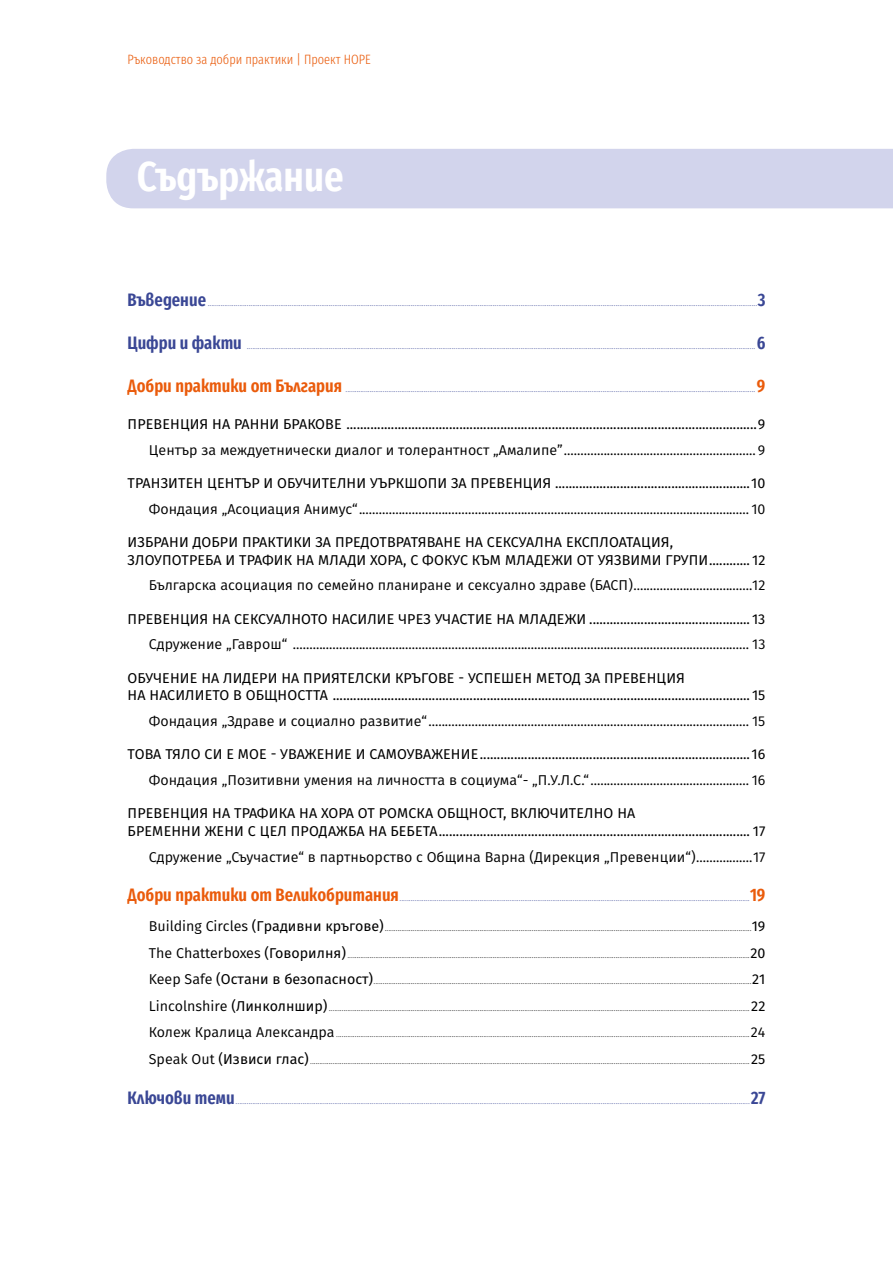
<style>
.page{position:relative;width:893px;height:1263px;background:#fff}
.page>*{position:absolute;margin:0;border:0;box-sizing:border-box;transform-origin:0 0}
.t1{font:600 42px "Fira Sans Compressed";color:#fff}
.t2{font:14.25px/17.7px "Fira Sans";letter-spacing:.01em;color:#000}
.t3{font:14.25px "Fira Sans";color:#000}
.t4{font:300 13.5px "Fira Sans Compressed";color:#ea5b0b}
.t5{font:300 9px "Fira Sans";color:#000}
.TOC1{font:300 9px "Fira Sans";color:#3a4795}
.s1{font-family:"Fira Sans Compressed";font-weight:600;font-size:18px}
.s2{font-family:"Fira Sans Compressed";font-weight:600;font-size:18px;color:#ea5b0b}
.s3{font-weight:400;font-size:14.25px}
</style>
<div class="page">
<div style="left:106px;top:149px;width:787px;height:59px;background:#d2d4ec"></div>
<h3 class="t4" style="left:128px;top:49px;width:245px">Ръководство за добри практики | Проект HOPE</h3>
<h1 class="t1" style="left:137px;top:143px;width:209px">Съдържание</h1>
<p class="TOC1" style="left:128px;top:297px;width:639px"><span class="s1">Въведение</span> .......................................................................................................................................................................................................................................................................................................<span class="s1">3</span></p>
<p class="TOC1" style="left:128px;top:340px;width:639px"><span class="s1">Цифри и факти</span> .................................................................................................................................................................................................................................................................................<span class="s1">6</span></p>
<p class="TOC1" style="left:128px;top:383px;width:639px"><span class="s2">Добри практики от България</span> ............................................................................................................................................................................................................................ <span class="s2">9</span></p>
<p class="t2" style="left:128px;top:415px;width:639px">ПРЕВЕНЦИЯ НА РАННИ БРАКОВЕ ........................................................................................................................9</p>
<p class="t3" style="left:149px;top:440px;width:618px">Център за междуетнически диалог и толерантност „Амалипе”.......................................................... 9</p>
<p class="t2" style="left:128px;top:474px;width:639px">ТРАНЗИТЕН ЦЕНТЪР И ОБУЧИТЕЛНИ УЪРКШОПИ ЗА ПРЕВЕНЦИЯ .........................................................10</p>
<p class="t3" style="left:149px;top:499px;width:618px">Фондация „Асоциация Анимус“...................................................................................................................... 10</p>
<p class="t2" style="left:128px;top:533px;width:639px">ИЗБРАНИ ДОБРИ ПРАКТИКИ ЗА ПРЕДОТВРАТЯВАНЕ НА СЕКСУАЛНА ЕКСПЛОАТАЦИЯ,<br>ЗЛОУПОТРЕБА И ТРАФИК НА МЛАДИ ХОРА, С ФОКУС КЪМ МЛАДЕЖИ ОТ УЯЗВИМИ ГРУПИ............ 12</p>
<p class="t3" style="left:149px;top:575px;width:618px">Българска асоциация по семейно планиране и сексуално здраве (БАСП)....................................12</p>
<p class="t2" style="left:128px;top:610px;width:639px">ПРЕВЕНЦИЯ НА СЕКСУАЛНОТО НАСИЛИЕ ЧРЕЗ УЧАСТИЕ НА МЛАДЕЖИ ............................................... 13</p>
<p class="t3" style="left:149px;top:634px;width:618px">Сдружение „Гаврош“ .......................................................................................................................................... 13</p>
<p class="t2" style="left:128px;top:669px;width:639px">ОБУЧЕНИЕ НА ЛИДЕРИ НА ПРИЯТЕЛСКИ КРЪГОВЕ - УСПЕШЕН МЕТОД ЗА ПРЕВЕНЦИЯ<br>НА НАСИЛИЕТО В ОБЩНОСТТА .......................................................................................................................... 15</p>
<p class="t3" style="left:149px;top:711px;width:618px">Фондация „Здраве и социално развитие“................................................................................................. 15</p>
<p class="t2" style="left:128px;top:745px;width:639px">ТОВА ТЯЛО СИ Е МОЕ - УВАЖЕНИЕ И САМОУВАЖЕНИЕ............................................................................... 16</p>
<p class="t3" style="left:149px;top:770px;width:618px">Фондация „Позитивни умения на личността в социума“- „П.У.Л.С.“................................................ 16</p>
<p class="t2" style="left:128px;top:804px;width:639px">ПРЕВЕНЦИЯ НА ТРАФИКА НА ХОРА ОТ РОМСКА ОБЩНОСТ, ВКЛЮЧИТЕЛНО НА<br>БРЕМЕННИ ЖЕНИ С ЦЕЛ ПРОДАЖБА НА БЕБЕТА........................................................................................... 17</p>
<p class="t3" style="left:149px;top:847px;width:618px">Сдружение „Съучастие“ в партньорство с Община Варна (Дирекция „Превенции“).................17</p>
<p class="TOC1" style="left:128px;top:892px;width:639px"><span class="s2">Добри практики от Великобритания</span>............................................................................................................................................................................................<span class="s2">19</span></p>
<p class="t5" style="left:149px;top:922px;width:618px"><span class="s3">Building Circles</span> <span class="s3">(Градивни кръгове)</span>.....................................................................................................................................................................................................<span class="s3">19</span></p>
<p class="t5" style="left:149px;top:948px;width:618px"><span class="s3">The Chatterboxes</span> <span class="s3">(Говорилня)</span> ........................................................................................................................................................................................................................<span class="s3">20</span></p>
<p class="t5" style="left:149px;top:975px;width:618px"><span class="s3">Keep Safe</span> <span class="s3">(Остани в безопасност)</span>...........................................................................................................................................................................................................<span class="s3">21</span></p>
<p class="t5" style="left:149px;top:1001px;width:618px"><span class="s3">Lincolnshire</span> <span class="s3">(Линколншир)</span>.................................................................................................................................................................................................................................. <span class="s3">22</span></p>
<p class="t5" style="left:149px;top:1028px;width:618px"><span class="s3">Колеж Кралица Александра</span> ..............................................................................................................................................................................................................................<span class="s3">24</span></p>
<p class="t5" style="left:149px;top:1054px;width:618px"><span class="s3">Speak Out</span> <span class="s3">(Извиси глас)</span>............................................................................................................................................................................................................................................<span class="s3">25</span></p>
<p class="TOC1" style="left:128px;top:1094px;width:639px"><span class="s1">Ключови теми</span>....................................................................................................................................................................................................................................................................................<span class="s1">27</span></p>
</div>
